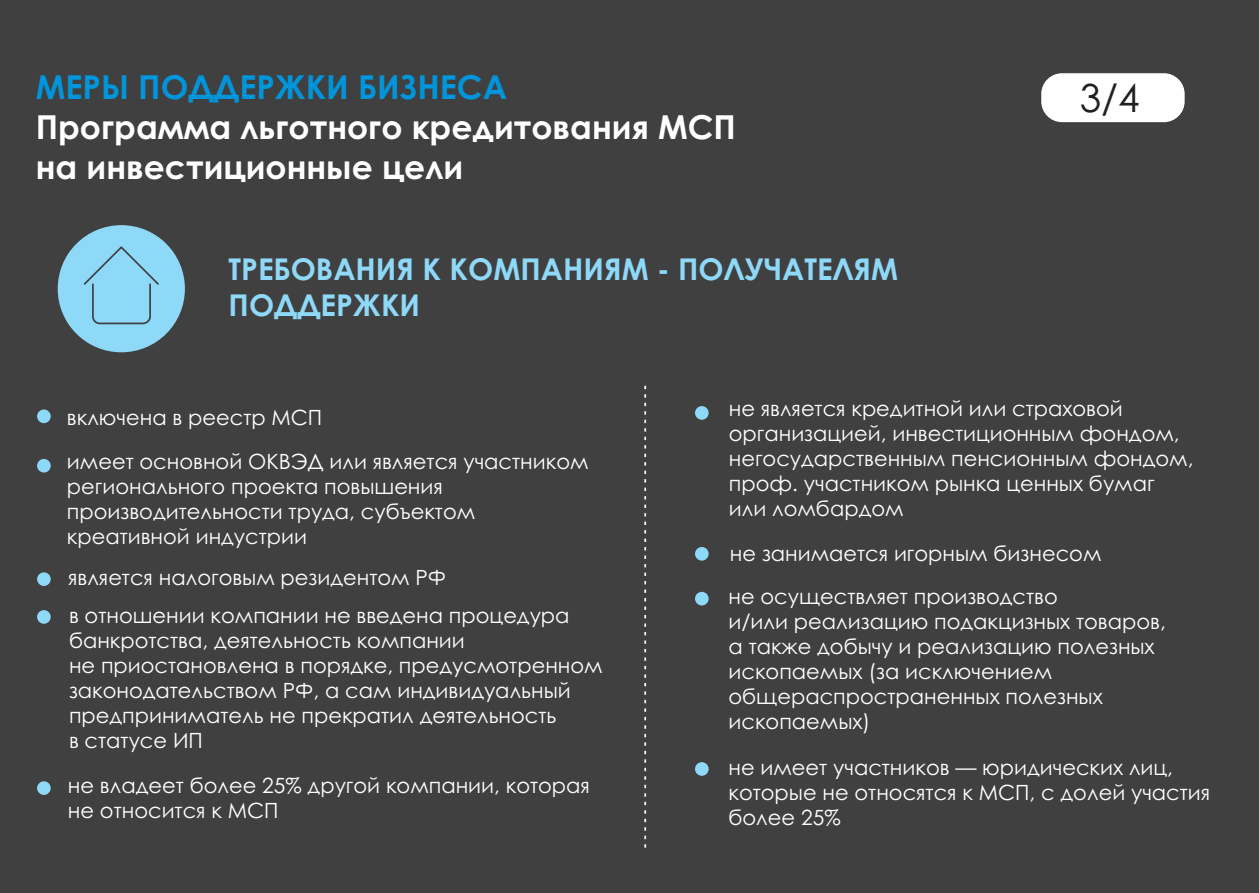
<style>
.page{position:relative;width:1259px;height:893px;background:#fff}
.page>*{position:absolute;margin:0;border:0;box-sizing:border-box;transform-origin:0 0}
.t1{font:38.7px "Century Gothic";color:#231f20}
.t2{font:700 33px/39.9px "Century Gothic";color:#fff}
.t3{font:700 33px "Century Gothic";color:#0095da}
.t4{font:700 30px/36.3px "Century Gothic";color:#8ed8f8}
.t5{font:21px/24.9px "Century Gothic";color:#fff}
</style>
<div class="page">
<div style="left:0;top:1px;width:1258px;height:892px;background:#404041"></div>
<div style="left:56px;top:223px;width:131px;height:131px;background:#8ed8f8;border:2px solid #404041;border-radius:50%"></div>
<div style="left:1039px;top:72px;width:147px;height:52px;background:#fff;border:2px solid #404041;border-radius:22px"></div>
<svg style="left:644px;top:386px;width:2px;height:462px"></svg>
<div style="left:37px;top:409px;width:14px;height:14px;background:#8ed8f8;border-radius:50%"></div>
<div style="left:37px;top:459px;width:14px;height:14px;background:#8ed8f8;border-radius:50%"></div>
<div style="left:37px;top:572px;width:14px;height:14px;background:#8ed8f8;border-radius:50%"></div>
<div style="left:695px;top:406px;width:13px;height:14px;background:#8ed8f8;border-radius:50%"></div>
<svg style="left:83px;top:246px;width:76px;height:79px"></svg>
<div style="left:37px;top:610px;width:14px;height:14px;background:#8ed8f8;border-radius:50%"></div>
<div style="left:37px;top:781px;width:14px;height:14px;background:#8ed8f8;border-radius:50%"></div>
<div style="left:695px;top:547px;width:13px;height:14px;background:#8ed8f8;border-radius:50%"></div>
<div style="left:695px;top:592px;width:13px;height:13px;background:#8ed8f8;border-radius:50%"></div>
<div style="left:695px;top:762px;width:13px;height:14px;background:#8ed8f8;border-radius:50%"></div>
<h2 class="t3" style="left:36px;top:74px;width:473px">МЕРЫ ПОДДЕРЖКИ БИЗНЕСА</h2>
<h2 class="t2" style="left:36px;top:110px;width:702px">Программа льготного кредитования МСП на инвестиционные цели</h2>
<h3 class="t4" style="left:229px;top:254px;width:671px">ТРЕБОВАНИЯ К КОМПАНИЯМ - ПОЛУЧАТЕЛЯМ<br>ПОДДЕРЖКИ</h3>
<h1 class="t1" style="left:1079px;top:83px;width:61px">3/4</h1>
<p class="t5" style="left:67px;top:407px;width:257px">включена в реестр МСП</p>
<p class="t5" style="left:67px;top:451px;width:523px">имеет основной ОКВЭД или является участником регионального проекта повышения производительности труда, субъектом креативной индустрии</p>
<p class="t5" style="left:68px;top:567px;width:379px">является налоговым резидентом РФ</p>
<p class="t5" style="left:69px;top:605px;width:535px">в отношении компании не введена процедура банкротства, деятельность компании<br>не приостановлена в порядке, предусмотренном законодательством РФ, а сам индивидуальный предприниматель не прекратил деятельность<br>в статусе ИП</p>
<p class="t5" style="left:68px;top:775px;width:523px">не владеет более 25% другой компании, которая не относится к МСП</p>
<p class="t5" style="left:729px;top:398px;width:466px">не является кредитной или страховой организацией, инвестиционным фондом, негосударственным пенсионным фондом, проф. участником рынка ценных бумаг или ломбардом</p>
<p class="t5" style="left:728px;top:533px;width:374px;line-height:43.2px">не занимается игорным бизнесом не осуществляет производство</p>
<p class="t5" style="left:728px;top:610px;width:439px">и/или реализацию подакцизных товаров, а также добычу и реализацию полезных ископаемых (за исключением общераспространенных полезных ископаемых)</p>
<p class="t5" style="left:728px;top:756px;width:483px">не имеет участников — юридических лиц, которые не относятся к МСП, с долей участия более 25%</p>
</div>
